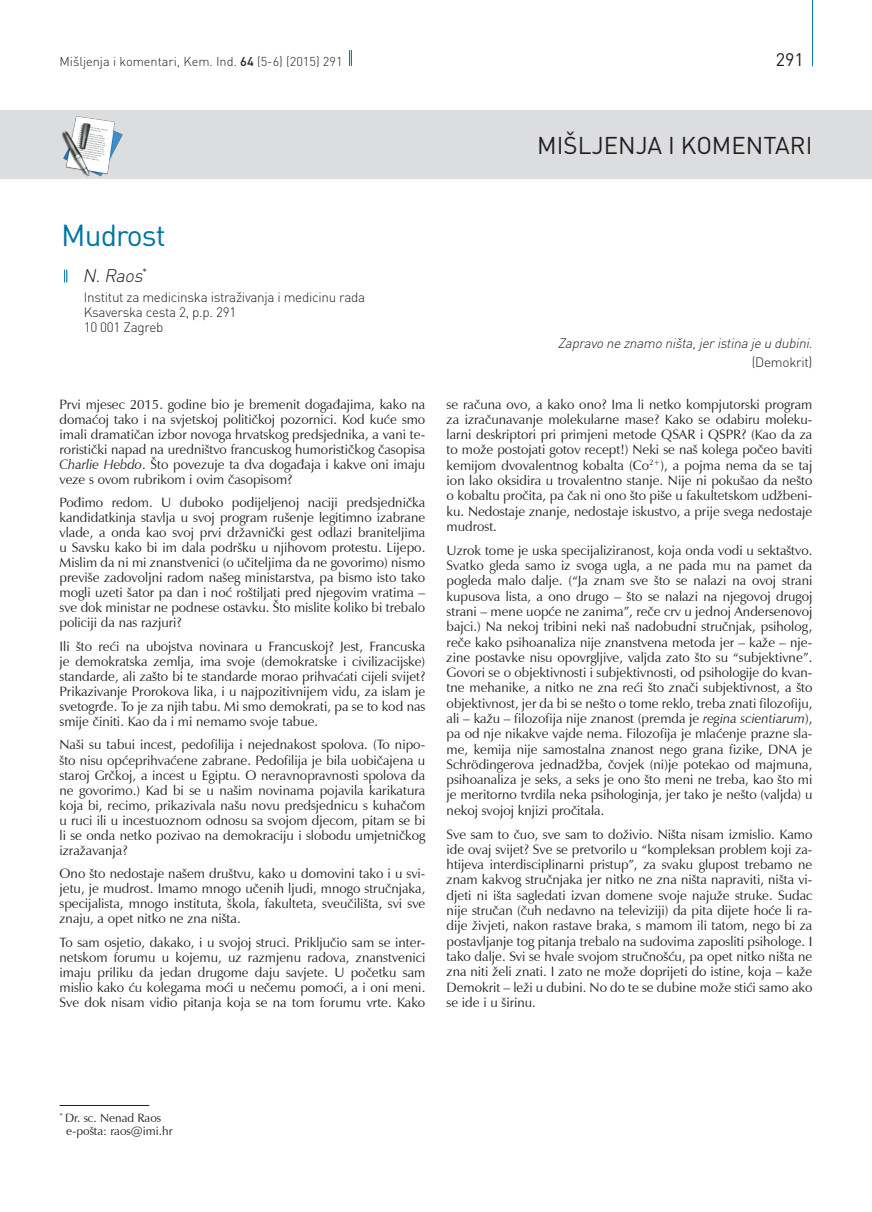
<style>
.page{position:relative;width:872px;height:1212px;background:#fff}
.page>*{position:absolute;margin:0;border:0;box-sizing:border-box;transform-origin:0 0}
._23_Naslov_rubrike{font:30px "DIN Pro";letter-spacing:-.03em;color:#0076a3}
.t1{font:24px "DIN Pro";color:#231f20}
._24_Autor_rubrike{font:italic 300 18px "DIN Pro";color:#231f20}
.t2{font:18px "DIN Pro";color:#231f20}
._26_Tekst_rubrike{font:13.5px/15.3px "Zapf Humanist Roman KUI";color:#231f20;text-align:justify}
._25_Adresa_autora_ru{font:300 13.5px/15px "DIN Pro";letter-spacing:-.02em;color:#231f20}
._25_Adresa_autora_ru-2{font:italic 300 13.5px "DIN Pro";color:#231f20}
.t3{font:300 12.75px "DIN Pro";color:#231f20}
._06_AUTOR_ZA_DOPISIV{font:12px "Zapf Humanist Roman KUI";color:#231f20}
.s1{font-weight:500}
.s2{font-family:"Zapf Humanist Italic KUI"}
</style>
<div class="page">
<hr style="left:812px;top:0;width:1px;height:66px;background:#0076a3">
<svg style="left:349px;top:50px;width:3px;height:16px"></svg>
<div style="left:0;top:111px;width:872px;height:68px;background:#dcdddf"></div>
<img style="left:62px;top:116px;width:61px;height:61px">
<svg style="left:64px;top:270px;width:3px;height:12px"></svg>
<hr style="left:60px;top:1105px;width:89px;height:1px;background:#231f20">
<p class="t3" style="left:60px;top:53px;width:284px">Mišljenja i komentari, Kem. Ind. <span class="s1">64</span> (5-6) (2015) 291</p>
<p class="t2" style="left:775px;top:47px;width:30px">291</p>
<h2 class="t1" style="left:537px;top:129px;width:277px">MIŠLJENJA I KOMENTARI</h2>
<p class="_23_Naslov_rubrike" style="left:61px;top:215px;width:106px">Mudrost</p>
<p class="_24_Autor_rubrike" style="left:82px;top:264px;width:66px">N.Raos<sup>*</sup></p>
<p class="_25_Adresa_autora_ru" style="left:84px;top:289px;width:283px">Institut za medicinska istraživanja i medicinu rada<br>Ksaverska cesta 2, p.p. 291<br>10 001 Zagreb</p>
<p class="_26_Tekst_rubrike" style="left:60px;top:397px;width:367px">Prvi mjesec 2015. godine bio je bremenit događajima, kako na domaćoj tako i na svjetskoj političkoj pozornici. Kod kuće smo imali dramatičan izbor novoga hrvatskog predsjednika, a vani te&shy;roristički napad na uredništvo francuskog humorističkog časopisa <span class="s2">Charlie Hebdo</span>. Što povezuje ta dva događaja i kakve oni imaju veze s ovom rubrikom i ovim časopisom?</p>
<p class="_26_Tekst_rubrike" style="left:60px;top:496px;width:367px">Pođimo redom. U duboko podijeljenoj naciji predsjednička kandidatkinja stavlja u svoj program rušenje legitimno izabrane vlade, a onda kao svoj prvi državnički gest odlazi braniteljima u Savsku kako bi im dala podršku u njihovom protestu. Lijepo.<br>Mislim da ni mi znanstvenici (o učiteljima da ne govorimo) nismo previše zadovoljni radom našeg ministarstva, pa bismo isto tako mogli uzeti šator pa dan i noć roštiljati pred njegovim vratima – sve dok ministar ne podnese ostavku. Što mislite koliko bi trebalo policiji da nas razjuri?</p>
<p class="_26_Tekst_rubrike" style="left:60px;top:639px;width:367px">Ili što reći na ubojstva novinara u Francuskoj? Jest, Francuska je demokratska zemlja, ima svoje (demokratske i civilizacijske) standarde, ali zašto bi te standarde morao prihvaćati cijeli svijet?<br>Prikazivanje Prorokova lika, i u najpozitivnijem vidu, za islam je svetogrđe. To je za njih tabu. Mi smo demokrati, pa se to kod nas smije činiti. Kao da i mi nemamo svoje tabue.</p>
<p class="_26_Tekst_rubrike" style="left:60px;top:738px;width:367px">Naši su tabui incest, pedofilija i nejednakost spolova. (To nipo&shy;što nisu općeprihvaćene zabrane. Pedofilija je bila uobičajena u staroj Grčkoj, a incest u Egiptu. O neravnopravnosti spolova da ne govorimo.) Kad bi se u našim novinama pojavila karikatura koja bi, recimo, prikazivala našu novu predsjednicu s kuhačom u ruci ili u incestuoznom odnosu sa svojom djecom, pitam se bi li se onda netko pozivao na demokraciju i slobodu umjetničkog izražavanja?</p>
<p class="_26_Tekst_rubrike" style="left:60px;top:867px;width:367px">Ono što nedostaje našem društvu, kako u domovini tako i u svi&shy;jetu, je mudrost. Imamo mnogo učenih ljudi, mnogo stručnjaka, specijalista, mnogo instituta, škola, fakulteta, sveučilišta, svi sve znaju, a opet nitko ne zna ništa.</p>
<p class="_26_Tekst_rubrike" style="left:60px;top:935px;width:367px">To sam osjetio, dakako, i u svojoj struci. Priključio sam se inter&shy;netskom forumu u kojemu, uz razmjenu radova, znanstvenici imaju priliku da jedan drugome daju savjete. U početku sam mislio kako ću kolegama moći u nečemu pomoći, a i oni meni.<br>Sve dok nisam vidio pitanja koja se na tom forumu vrte. Kako</p>
<p class="_25_Adresa_autora_ru-2" style="left:557px;top:334px;width:260px">Zapravo ne znamo ništa,jeristina je u dubini.</p>
<p class="_25_Adresa_autora_ru" style="left:751px;top:354px;width:62px">(Demokrit)</p>
<p class="_26_Tekst_rubrike" style="left:446px;top:397px;width:367px">se računa ovo, a kako ono? Ima li netko kompjutorski program za izračunavanje molekularne mase? Kako se odabiru moleku&shy;larni deskriptori pri primjeni metode QSAR i QSPR? (Kao da za to može postojati gotov recept!) Neki se naš kolega počeo baviti kemijom dvovalentnog kobalta (Co<sup>2+</sup>), a pojma nema da se taj ion lako oksidira u trovalentno stanje. Nije ni pokušao da nešto o kobaltu pročita, pa čak ni ono što piše u fakultetskom udžbeni&shy;ku. Nedostaje znanje, nedostaje iskustvo, a prije svega nedostaje mudrost.</p>
<p class="_26_Tekst_rubrike" style="left:446px;top:543px;width:367px">Uzrok tome je uska specijaliziranost, koja onda vodi u sektaštvo.<br>Svatko gleda samo iz svoga ugla, a ne pada mu na pamet da pogleda malo dalje. (“Ja znam sve što se nalazi na ovoj strani kupusova lista, a ono drugo – što se nalazi na njegovoj drugoj strani – mene uopće ne zanima”, reče crv u jednoj Andersenovoj bajci.) Na nekoj tribini neki naš nadobudni stručnjak, psiholog, reče kako psihoanaliza nije znanstvena metoda jer – kaže – nje&shy;zine postavke nisu opovrgljive, valjda zato što su “subjektivne”.<br>Govori se o objektivnosti i subjektivnosti, od psihologije do kvan&shy;tne mehanike, a nitko ne zna reći što znači subjektivnost, a što objektivnost, jer da bi se nešto o tome reklo, treba znati filozofiju, ali – kažu – filozofija nije znanost (premda je <span class="s2">regina scientiarum</span>), pa od nje nikakve vajde nema. Filozofija je mlaćenje prazne sla&shy;me, kemija nije samostalna znanost nego grana fizike, DNA je Schrödingerova jednadžba, čovjek (ni)je potekao od majmuna, psihoanaliza je seks, a seks je ono što meni ne treba, kao što mi je meritorno tvrdila neka psihologinja, jer tako je nešto (valjda) u nekoj svojoj knjizi pročitala.</p>
<p class="_26_Tekst_rubrike" style="left:446px;top:827px;width:367px">Sve sam to čuo, sve sam to doživio. Ništa nisam izmislio. Kamo ide ovaj svijet? Sve se pretvorilo u “kompleksan problem koji za&shy;htijeva interdisciplinarni pristup”, za svaku glupost trebamo ne znam kakvog stručnjaka jer nitko ne zna ništa napraviti, ništa vi&shy;djeti ni išta sagledati izvan domene svoje najuže struke. Sudac nije stručan (čuh nedavno na televiziji) da pita dijete hoće li ra&shy;dije živjeti, nakon rastave braka, s mamom ili tatom, nego bi za postavljanje tog pitanja trebalo na sudovima zaposliti psihologe. I tako dalje. Svi se hvale svojom stručnošću, pa opet nitko ništa ne zna niti želi znati. I zato ne može doprijeti do istine, koja – kaže Demokrit – leži u dubini. No do te se dubine može stići samo ako se ide i u širinu.</p>
<p class="_06_AUTOR_ZA_DOPISIV" style="left:60px;top:1109px;width:103px"><sup>*</sup> Dr. sc. Nenad Raos</p>
<p class="_06_AUTOR_ZA_DOPISIV" style="left:66px;top:1123px;width:108px">e-pošta: raos@imi.hr</p>
</div>
